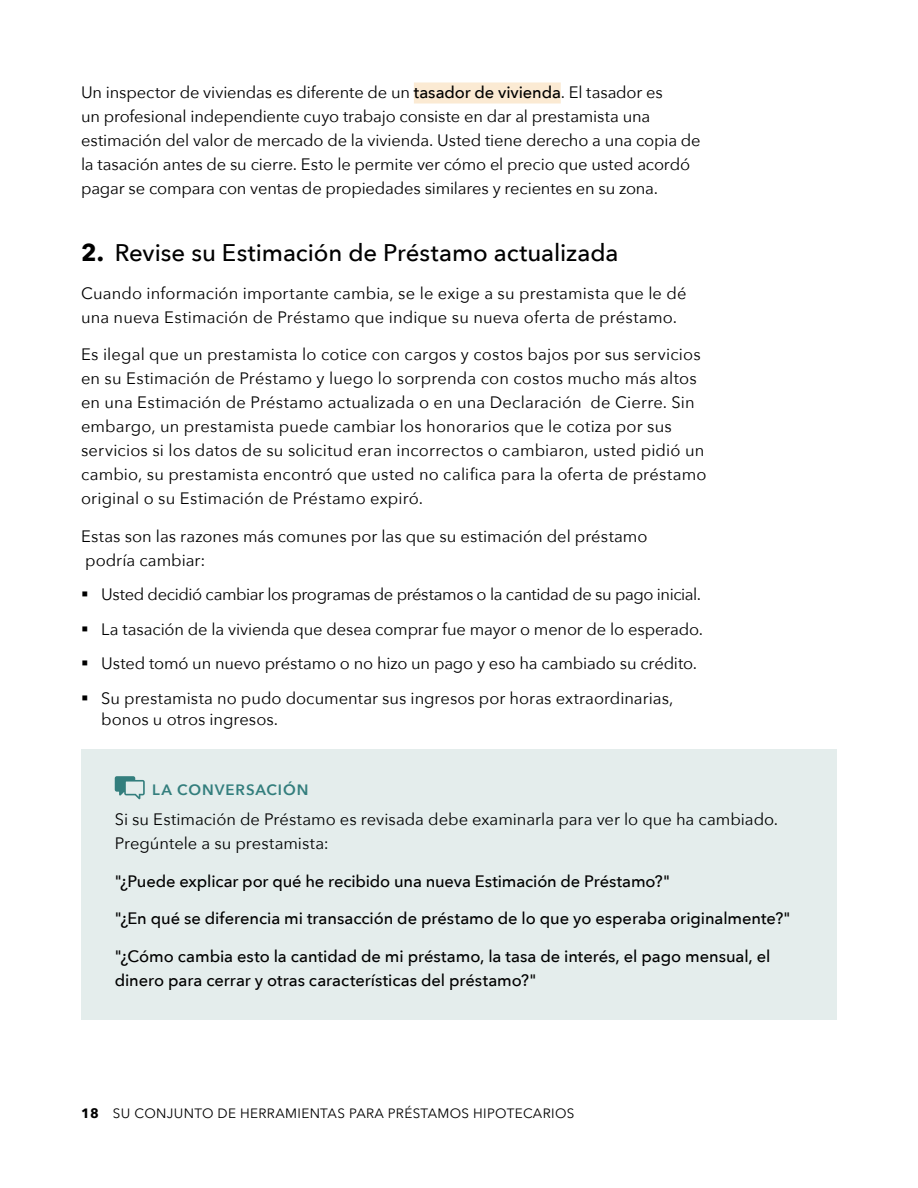
<style>
.page{position:relative;width:918px;height:1188px;background:#fff}
.page>*{position:absolute;margin:0;border:0;box-sizing:border-box;transform-origin:0 0}
.t1{font:500 24px "Avenir Next";letter-spacing:-.005em;color:#000}
.paragraph{font:16.5px/24px "Avenir Next";letter-spacing:.005em;color:#000}
.t2{font:500 16.5px/24px "Avenir Next";letter-spacing:-.005em;color:#000}
.paragraph-2{font:16.5px "Avenir Next";letter-spacing:-.025em;color:#000}
.t3{font:600 15px "Avenir Next";letter-spacing:.06em;color:#337e7d}
.t4{font:13.5px "Avenir Next";letter-spacing:.025em;color:#000}
.s1{font-weight:500}
.s2{font-weight:700}
</style>
<div class="page">
<div style="left:414px;top:82px;width:147px;height:22px;background:#fbead3"></div>
<div style="left:81px;top:749px;width:756px;height:271px;background:#e4edec"></div>
<svg style="left:115px;top:776px;width:30px;height:23px"></svg>
<p class="paragraph" style="left:81px;top:79px;width:621px">Un inspector de viviendas es diferente de un <span class="s1">tasador de vivienda</span>. El tasador es<br>un profesional independiente cuyo trabajo consiste en dar al prestamista una estimación del valor de mercado de la vivienda. Usted tiene derecho a una copia de la tasación antes de su cierre. Esto le permite ver cómo el precio que usted acordó pagar se compara con ventas de propiedades similares y recientes en su zona.</p>
<p class="t1" style="left:81px;top:232px;width:539px"><span class="s2">2.</span> Revise su Estimación de Préstamo actualizada</p>
<p class="paragraph" style="left:81px;top:280px;width:607px">Cuando información importante cambia, se le exige a su prestamista que le dé una nueva Estimación de Préstamo que indique su nueva oferta de préstamo.</p>
<p class="paragraph" style="left:81px;top:342px;width:627px">Es ilegal que un prestamista lo cotice con cargos y costos bajos por sus servicios en su Estimación de Préstamo y luego lo sorprenda con costos mucho más altos en una Estimación de Préstamo actualizada o en una Declaración de Cierre. Sin embargo, un prestamista puede cambiar los honorarios que le cotiza por sus servicios si los datos de su solicitud eran incorrectos o cambiaron, usted pidió un cambio, su prestamista encontró que usted no califica para la oferta de préstamo original o su Estimación de Préstamo expiró.</p>
<p class="paragraph" style="left:81px;top:523px;width:568px">Estas son las razones más comunes por las que su estimación del préstamo podría cambiar:</p>
<p class="paragraph-2" style="left:81px;top:580px;width:622px">▪ Usted decidió cambiar los programas de préstamos o la cantidad de su pago inicial.</p>
<p class="paragraph" style="left:81px;top:616px;width:624px">▪ La tasación de la vivienda que desea comprar fue mayor o menor de lo esperado.</p>
<p class="paragraph" style="left:81px;top:651px;width:618px">▪ Usted tomó un nuevo préstamo o no hizo un pago y eso ha cambiado su crédito.</p>
<p class="paragraph" style="left:101px;top:687px;width:574px;line-height:21px;text-indent:-20px">▪ Su prestamista no pudo documentar sus ingresos por horas extraordinarias, bonos u otros ingresos.</p>
<p class="t3" style="left:152px;top:776px;width:158px">LA CONVERSACIÓN</p>
<p class="paragraph" style="left:115px;top:807px;width:665px">Si su Estimación de Préstamo es revisada debe examinarla para ver lo que ha cambiado.<br>Pregúntele a su prestamista:</p>
<p class="t2" style="left:115px;top:868px;width:557px">"¿Puede explicar por qué he recibido una nueva Estimación de Préstamo?"</p>
<p class="t2" style="left:115px;top:906px;width:677px">"¿En qué se diferencia mi transacción de préstamo de lo que yo esperaba originalmente?"</p>
<p class="t2" style="left:115px;top:943px;width:657px">"¿Cómo cambia esto la cantidad de mi préstamo, la tasa de interés, el pago mensual, el dinero para cerrar y otras características del préstamo?"</p>
<p class="t4" style="left:81px;top:1101px;width:495px"><span class="s2">18</span> SU CONJUNTO DE HERRAMIENTAS PARA PRÉSTAMOS HIPOTECARIOS</p>
</div>
